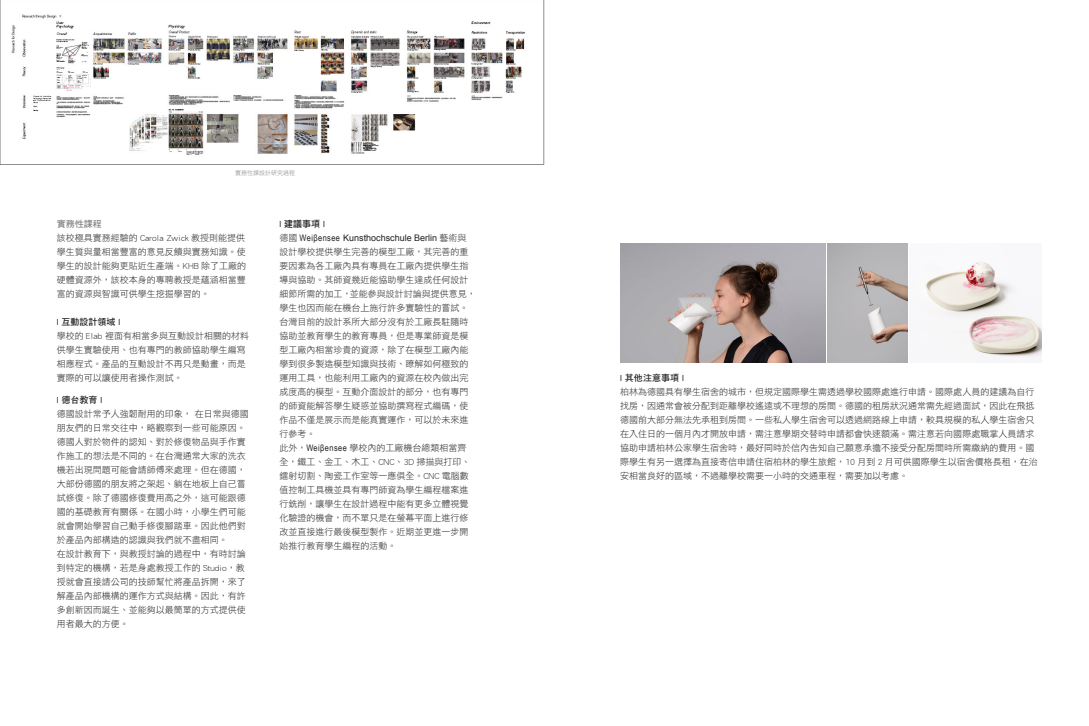
<style>
.page{position:relative;width:1089px;height:726px;background:#fff}
.page>*{position:absolute;margin:0;border:0;box-sizing:border-box;transform-origin:0 0}
.t1{font:9px/14px "DF Hei Std W3";color:#231f20}
.t2{font:9px "DF Hei Std W7";color:#231f20}
.t3{font:9px "DF Hei Std W7";color:#808285}
.t4{font:6px "DF Hei Std W3";color:#808285}
.s1{font-family:"Arial Narrow"}
.s2{font-family:"Arial"}
</style>
<div class="page">
<img style="left:0;top:0;width:544px;height:165px">
<img style="left:620px;top:243px;width:205px;height:120px">
<img style="left:827px;top:243px;width:80px;height:120px">
<img style="left:909px;top:262px;width:132px;height:95px">
<p class="t4" style="left:235px;top:170px;width:61px">實務性課設計研究過程</p>
<p class="t3" style="left:57px;top:218px;width:46px">實務性課程</p>
<p class="t1" style="left:57px;top:230px;width:191px;text-align:justify">該校極具實務經驗的 Carola Zwick 教授則能提供學生質與量相當豐富的意見反饋與實務知識。使學生的設計能夠更貼近生產端。KHB 除了工廠的硬體資源外，該校本身的專聘教授是蘊涵相當豐富的資源與智識可供學生挖掘學習的。</p>
<p class="t2" style="left:57px;top:317px;width:65px">| 互動設計領域 |</p>
<p class="t1" style="left:57px;top:328px;width:194px">學校的 Elab 裡面有相當多與互動設計相關的材料供學生實驗使用、也有專門的教師協助學生編寫相應程式。產品的互動設計不再只是動畫，而是實際的可以讓使用者操作測試。</p>
<p class="t2" style="left:57px;top:395px;width:47px">| 德台教育 |</p>
<p class="t1" style="left:57px;top:407px;width:193px">德國設計常予人強韌耐用的印象， 在日常與德國朋友們的日常交往中，略觀察到一些可能原因。德國人對於物件的認知、對於修復物品與手作實作施工的想法是不同的。在台灣通常大家的洗衣機若出現問題可能會請師傅來處理。但在德國，大部份德國的朋友將之架起、躺在地板上自己嘗試修復。除了德國修復費用高之外，這可能跟德國的基礎教育有關係。在國小時，小學生們可能就會開始學習自己動手修復腳踏車。因此他們對於產品內部構造的認識與我們就不盡相同。</p>
<p class="t1" style="left:57px;top:547px;width:190px;text-align:justify">在設計教育下，與教授討論的過程中，有時討論到特定的機構，若是身處教授工作的 Studio，教授就會直接請公司的技師幫忙將產品拆開，來了解產品內部機構的運作方式與結構。因此，有許多創新因而誕生、並能夠以最簡單的方式提供使用者最大的方便。</p>
<p class="t2" style="left:279px;top:218px;width:47px">| 建議事項 |</p>
<p class="t1" style="left:279px;top:230px;width:198px">德國 <span class="s1">Weiβensee</span> <span class="s2">Kunsthochschule Berlin</span> 藝術與設計學校提供學生完善的模型工廠，其完善的重要因素為各工廠內具有專員在工廠內提供學生指導與協助。其師資幾近能協助學生達成任何設計細節所需的加工，並能參與設計討論與提供意見，學生也因而能在機台上施行許多實驗性的嘗試。台灣目前的設計系所大部分沒有於工廠長駐隨時協助並教育學生的教育專員，但是專業師資是模型工廠內相當珍貴的資源，除了在模型工廠內能學到很多製造模型知識與技術、瞭解如何極致的運用工具，也能利用工廠內的資源在校內做出完成度高的模型。互動介面設計的部分，也有專門的師資能解答學生疑惑並協助撰寫程式編碼，使作品不僅是展示而是能真實運作，可以於未來進行參考。</p>
<p class="t1" style="left:279px;top:440px;width:193px">此外，<span class="s1">Weiβensee</span> 學校內的工廠機台總類相當齊全，鐵工、金工、木工、CNC、3D 掃描與打印、鐳射切割、陶瓷工作室等一應俱全。CNC 電腦數值控制工具機並具有專門師資為學生編程檔案進行銑削，讓學生在設計過程中能有更多立體視覺化驗證的機會，而不單只是在螢幕平面上進行修改並直接進行最後模型製作。近期並更進一步開始推行教育學生編程的活動。</p>
<p class="t2" style="left:620px;top:373px;width:65px">| 其他注意事項 |</p>
<p class="t1" style="left:620px;top:385px;width:419px">柏林為德國具有學生宿舍的城市，但規定國際學生需透過學校國際處進行申請。國際處人員的建議為自行找房，因通常會被分配到距離學校遙遠或不理想的房間。德國的租房狀況通常需先經過面試，因此在飛抵德國前大部分無法先承租到房間。一些私人學生宿舍可以透過網路線上申請，較具規模的私人學生宿舍只在入住日的一個月內才開放申請，需注意學期交替時申請都會快速額滿。需注意若向國際處職掌人員請求協助申請柏林公家學生宿舍時，最好同時於信內告知自己願意承擔不接受分配房間時所需繳納的費用。國際學生有另一選擇為直接寄信申請住宿柏林的學生旅館，10 月到 2 月可供國際學生以宿舍價格長租，在治安相當良好的區域，不過離學校需要一小時的交通車程，需要加以考慮。</p>
</div>
